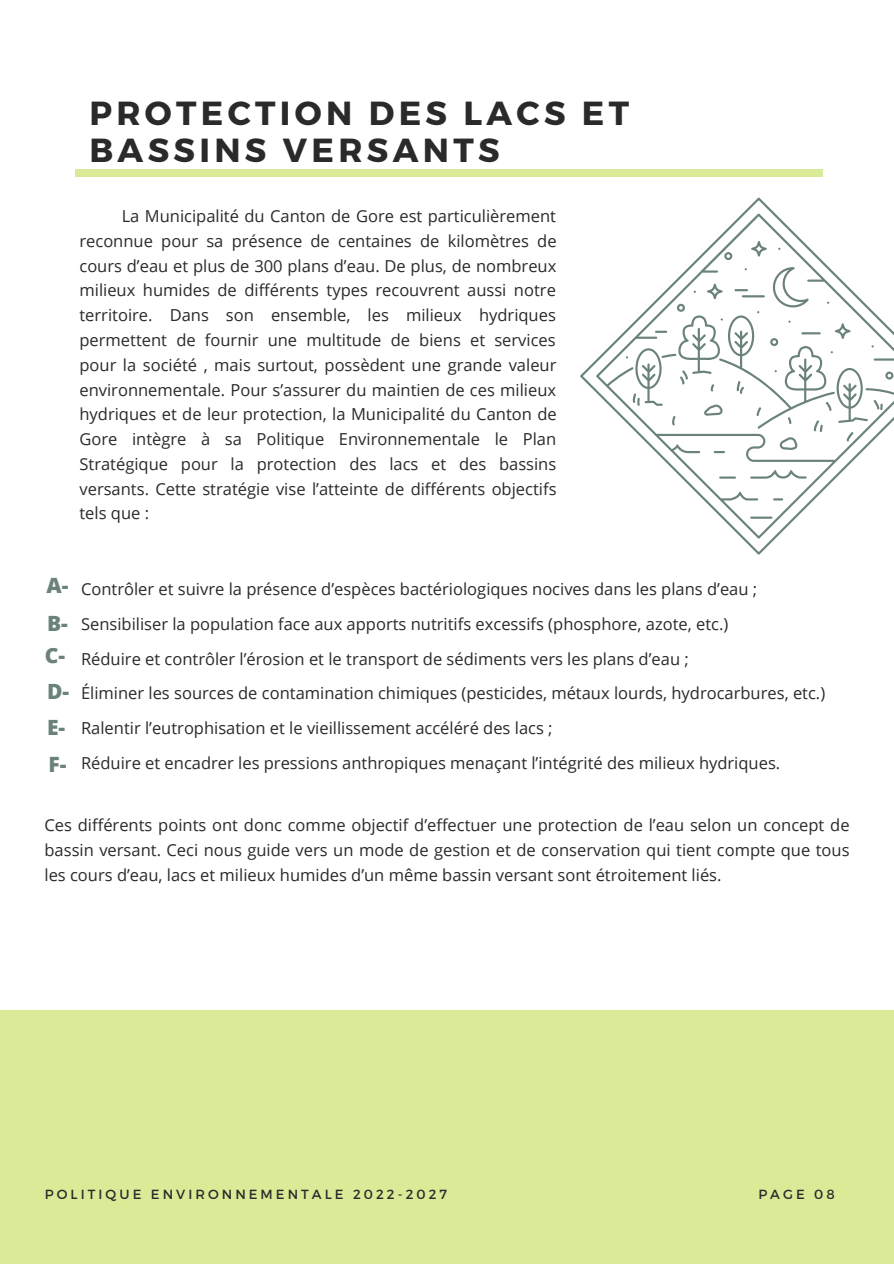
<style>
.page{position:relative;width:894px;height:1264px;background:#fff}
.page>*{position:absolute;margin:0;border:0;box-sizing:border-box;transform-origin:0 0}
.t1{font:700 33.3px/37.2px "Montserrat";letter-spacing:.13em;color:#2a2a2a}
.t2{font:800 21px "Open Sans";color:#6b827c}
.t3{font:16.5px/24.8px "Open Sans";color:#2a2a2a;text-align:justify}
.t4{font:13.2px "Montserrat";letter-spacing:.23em;color:#2a2a2a}
</style>
<div class="page">
<div style="left:0;top:1010px;width:893px;height:253px;background:#daeb97"></div>
<div style="left:75px;top:169px;width:747px;height:7px;background:#daeb97"></div>
<svg style="left:580px;top:197px;width:313px;height:357px"></svg>
<p class="t1" style="left:89px;top:93px;width:541px">PROTECTION DES LACS ET<br>BASSINS VERSANTS</p>
<p class="t3" style="left:79px;top:203px;width:478px;text-indent:42px">La Municipalité du Canton de Gore est particulièrement reconnue pour sa présence de centaines de kilomètres de cours d’eau et plus de 300 plans d’eau. De plus, de nombreux milieux humides de différents types recouvrent aussi notre territoire. Dans son ensemble, les milieux hydriques permettent de fournir une multitude de biens et services pour la société , mais surtout, possèdent une grande valeur environnementale. Pour s’assurer du maintien de ces milieux hydriques et de leur protection, la Municipalité du Canton de Gore intègre à sa Politique Environnementale le Plan Stratégique pour la protection des lacs et des bassins versants. Cette stratégie vise l’atteinte de différents objectifs tels que :</p>
<p class="t2" style="left:46px;top:570px;width:23px">A-</p>
<p class="t2" style="left:47px;top:609px;width:22px">B-</p>
<p class="t2" style="left:45px;top:641px;width:22px">C-</p>
<p class="t2" style="left:47px;top:677px;width:24px">D-</p>
<p class="t2" style="left:47px;top:713px;width:20px">E-</p>
<p class="t2" style="left:48px;top:749px;width:19px">F-</p>
<p class="t3" style="left:81px;top:576px;width:677px">Contrôler et suivre la présence d’espèces bactériologiques nocives dans les plans d’eau ;</p>
<p class="t3" style="left:81px;top:611px;width:648px">Sensibiliser la population face aux apports nutritifs excessifs (phosphore, azote, etc.)</p>
<p class="t3" style="left:81px;top:645px;width:609px">Réduire et contrôler l’érosion et le transport de sédiments vers les plans d’eau ;</p>
<p class="t3" style="left:81px;top:680px;width:745px">Éliminer les sources de contamination chimiques (pesticides, métaux lourds, hydrocarbures, etc.)</p>
<p class="t3" style="left:81px;top:715px;width:473px">Ralentir l’eutrophisation et le vieillissement accéléré des lacs ;</p>
<p class="t3" style="left:81px;top:750px;width:700px">Réduire et encadrer les pressions anthropiques menaçant l’intégrité des milieux hydriques.</p>
<p class="t3" style="left:44px;top:812px;width:806px">Ces différents points ont donc comme objectif d’effectuer une protection de l’eau selon un concept de bassin versant. Ceci nous guide vers un mode de gestion et de conservation qui tient compte que tous les cours d’eau, lacs et milieux humides d’un même bassin versant sont étroitement liés.</p>
<p class="t4" style="left:45px;top:1185px;width:403px">POLITIQUE ENVIRONNEMENTALE 2022-2027</p>
<p class="t4" style="left:758px;top:1185px;width:78px">PAGE 08</p>
</div>
